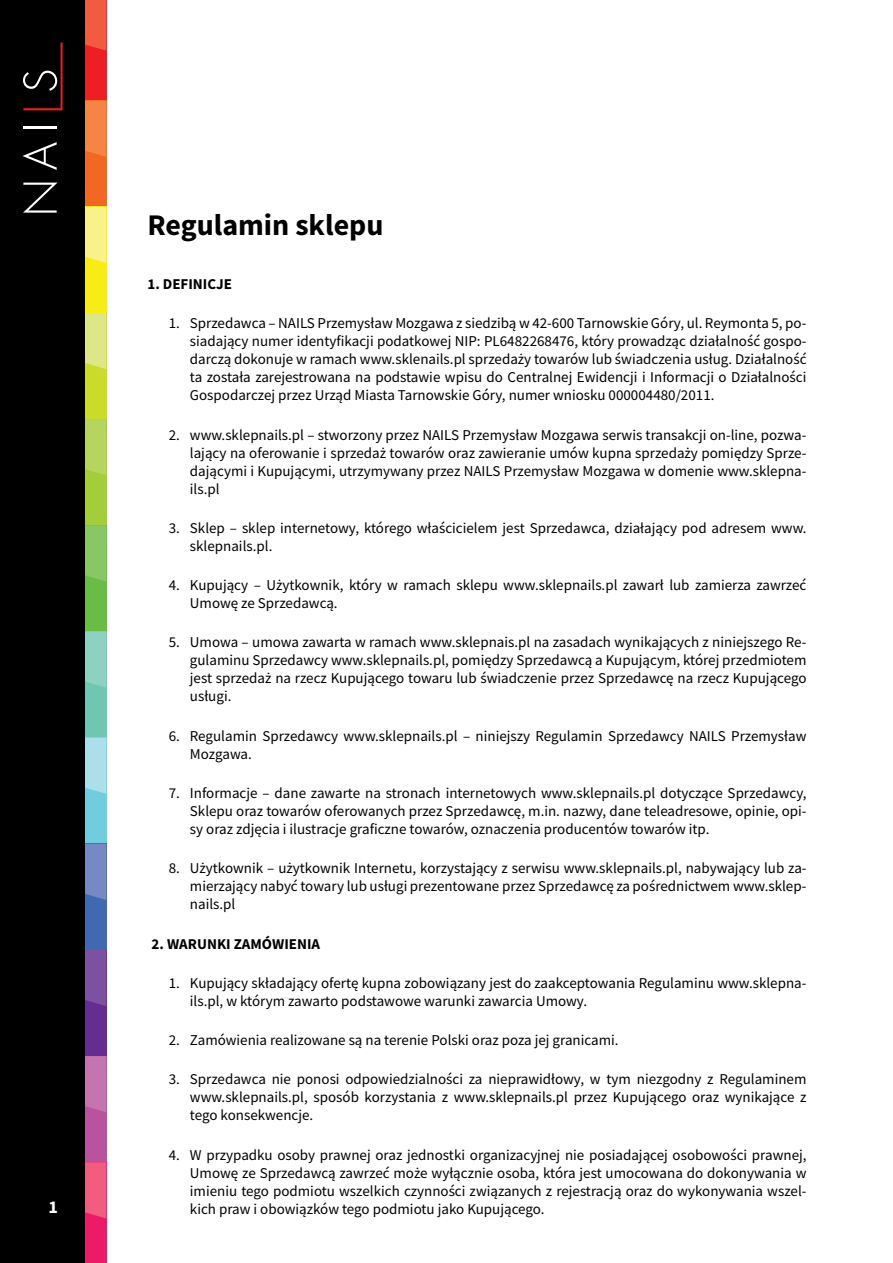
<style>
.page{position:relative;width:893px;height:1263px;background:#fff}
.page>*{position:absolute;margin:0;border:0;box-sizing:border-box;transform-origin:0 0}
.t1{font:700 30px "Source Sans Pro";color:#000}
.t2{font:700 18px "Source Sans Pro";color:#fff}
.t3{font:15px/18px "Source Sans Pro";color:#000;text-align:justify}
.t4{font:700 15px "Source Sans Pro";color:#000}
</style>
<div class="page">
<div style="left:0;top:0;width:85px;height:1263px;background:#000"></div>
<div style="left:85px;top:0;width:21px;height:101px;background:#ed1f24"></div>
<div style="left:85px;top:101px;width:21px;height:106px;background:#f26722"></div>
<div style="left:85px;top:207px;width:21px;height:106px;background:#f7ec13"></div>
<div style="left:85px;top:313px;width:21px;height:106px;background:#cadb2a"></div>
<div style="left:85px;top:419px;width:21px;height:106px;background:#a4ce39"></div>
<div style="left:85px;top:525px;width:21px;height:106px;background:#69bd45"></div>
<div style="left:85px;top:631px;width:21px;height:107px;background:#6fc7b2"></div>
<div style="left:85px;top:738px;width:21px;height:106px;background:#6fcddd"></div>
<div style="left:85px;top:844px;width:21px;height:106px;background:#4069b2"></div>
<div style="left:85px;top:950px;width:21px;height:106px;background:#652d91"></div>
<div style="left:85px;top:1056px;width:21px;height:106px;background:#b9529f"></div>
<div style="left:85px;top:1162px;width:21px;height:101px;background:#ed1a68"></div>
<svg style="left:85px;top:0;width:21px;height:51px"></svg>
<svg style="left:85px;top:101px;width:21px;height:56px"></svg>
<svg style="left:85px;top:207px;width:21px;height:56px"></svg>
<svg style="left:85px;top:313px;width:21px;height:56px"></svg>
<svg style="left:85px;top:419px;width:21px;height:56px"></svg>
<svg style="left:85px;top:525px;width:21px;height:56px"></svg>
<svg style="left:85px;top:631px;width:21px;height:57px"></svg>
<svg style="left:85px;top:738px;width:21px;height:56px"></svg>
<svg style="left:85px;top:844px;width:21px;height:56px"></svg>
<svg style="left:85px;top:950px;width:21px;height:56px"></svg>
<svg style="left:85px;top:1056px;width:21px;height:56px"></svg>
<svg style="left:85px;top:1162px;width:21px;height:56px"></svg>
<svg style="left:23px;top:183px;width:34px;height:30px"></svg>
<svg style="left:22px;top:142px;width:35px;height:28px"></svg>
<hr style="left:23px;top:126px;width:34px;height:2px;background:#fff">
<svg style="left:23px;top:43px;width:40px;height:67px"></svg>
<p class="t2" style="left:48px;top:1194px;width:11px">1</p>
<h1 class="t1" style="left:147px;top:205px;width:238px">Regulamin sklepu</h1>
<p class="t4" style="left:147px;top:274px;width:86px">1. DEFINICJE</p>
<p class="t3" style="left:190px;top:314px;width:618px;text-indent:-21px">1. Sprzedawca – NAILS Przemysław Mozgawa z siedzibą w 42-600 Tarnowskie Góry, ul. Reymonta 5, po&shy;siadający numer identyfikacji podatkowej NIP: PL6482268476, który prowadząc działalność gospo&shy;darczą dokonuje w ramach www.sklenails.pl sprzedaży towarów lub świadczenia usług. Działalność ta została zarejestrowana na podstawie wpisu do Centralnej Ewidencji i Informacji o Działalności Gospodarczej przez Urząd Miasta Tarnowskie Góry, numer wniosku 000004480/2011.</p>
<p class="t3" style="left:190px;top:426px;width:618px;text-indent:-21px">2. www.sklepnails.pl – stworzony przez NAILS Przemysław Mozgawa serwis transakcji on-line, pozwa&shy;lający na oferowanie i sprzedaż towarów oraz zawieranie umów kupna sprzedaży pomiędzy Sprze&shy;dającymi i Kupującymi, utrzymywany przez NAILS Przemysław Mozgawa w domenie www.sklepna&shy;ils.pl</p>
<p class="t3" style="left:190px;top:519px;width:618px;text-indent:-21px">3. Sklep – sklep internetowy, którego właścicielem jest Sprzedawca, działający pod adresem www. sklepnails.pl.</p>
<p class="t3" style="left:190px;top:576px;width:618px;text-indent:-21px">4. Kupujący – Użytkownik, który w ramach sklepu www.sklepnails.pl zawarł lub zamierza zawrzeć<br>Umowę ze Sprzedawcą.</p>
<p class="t3" style="left:190px;top:633px;width:618px;text-indent:-21px">5. Umowa – umowa zawarta w ramach www.sklepnais.pl na zasadach wynikających z niniejszego Re&shy;gulaminu Sprzedawcy www.sklepnails.pl, pomiędzy Sprzedawcą a Kupującym, której przedmiotem jest sprzedaż na rzecz Kupującego towaru lub świadczenie przez Sprzedawcę na rzecz Kupującego usługi.</p>
<p class="t3" style="left:190px;top:727px;width:618px;text-indent:-21px">6. Regulamin Sprzedawcy www.sklepnails.pl – niniejszy Regulamin Sprzedawcy NAILS Przemysław<br>Mozgawa.</p>
<p class="t3" style="left:190px;top:784px;width:618px;text-indent:-21px">7. Informacje – dane zawarte na stronach internetowych www.sklepnails.pl dotyczące Sprzedawcy, Sklepu oraz towarów oferowanych przez Sprzedawcę, m.in. nazwy, dane teleadresowe, opinie, opi&shy;sy oraz zdjęcia i ilustracje graficzne towarów, oznaczenia producentów towarów itp.</p>
<p class="t3" style="left:190px;top:859px;width:618px;text-indent:-21px">8. Użytkownik – użytkownik Internetu, korzystający z serwisu www.sklepnails.pl, nabywający lub za&shy;mierzający nabyć towary lub usługi prezentowane przez Sprzedawcę za pośrednictwem www.sklep&shy;nails.pl</p>
<p class="t4" style="left:152px;top:933px;width:170px">2. WARUNKI ZAMÓWIENIA</p>
<p class="t3" style="left:190px;top:974px;width:618px;text-indent:-21px">1. Kupujący składający ofertę kupna zobowiązany jest do zaakceptowania Regulaminu www.sklepna&shy;ils.pl, w którym zawarto podstawowe warunki zawarcia Umowy.</p>
<p class="t3" style="left:169px;top:1031px;width:451px">2. Zamówienia realizowane są na terenie Polski oraz poza jej granicami.</p>
<p class="t3" style="left:190px;top:1070px;width:618px;text-indent:-21px">3. Sprzedawca nie ponosi odpowiedzialności za nieprawidłowy, w tym niezgodny z Regulaminem www.sklepnails.pl, sposób korzystania z www.sklepnails.pl przez Kupującego oraz wynikające z tego konsekwencje.</p>
<p class="t3" style="left:190px;top:1145px;width:618px;text-indent:-21px">4. W przypadku osoby prawnej oraz jednostki organizacyjnej nie posiadającej osobowości prawnej, Umowę ze Sprzedawcą zawrzeć może wyłącznie osoba, która jest umocowana do dokonywania w imieniu tego podmiotu wszelkich czynności związanych z rejestracją oraz do wykonywania wszel&shy;kich praw i obowiązków tego podmiotu jako Kupującego.</p>
</div>
